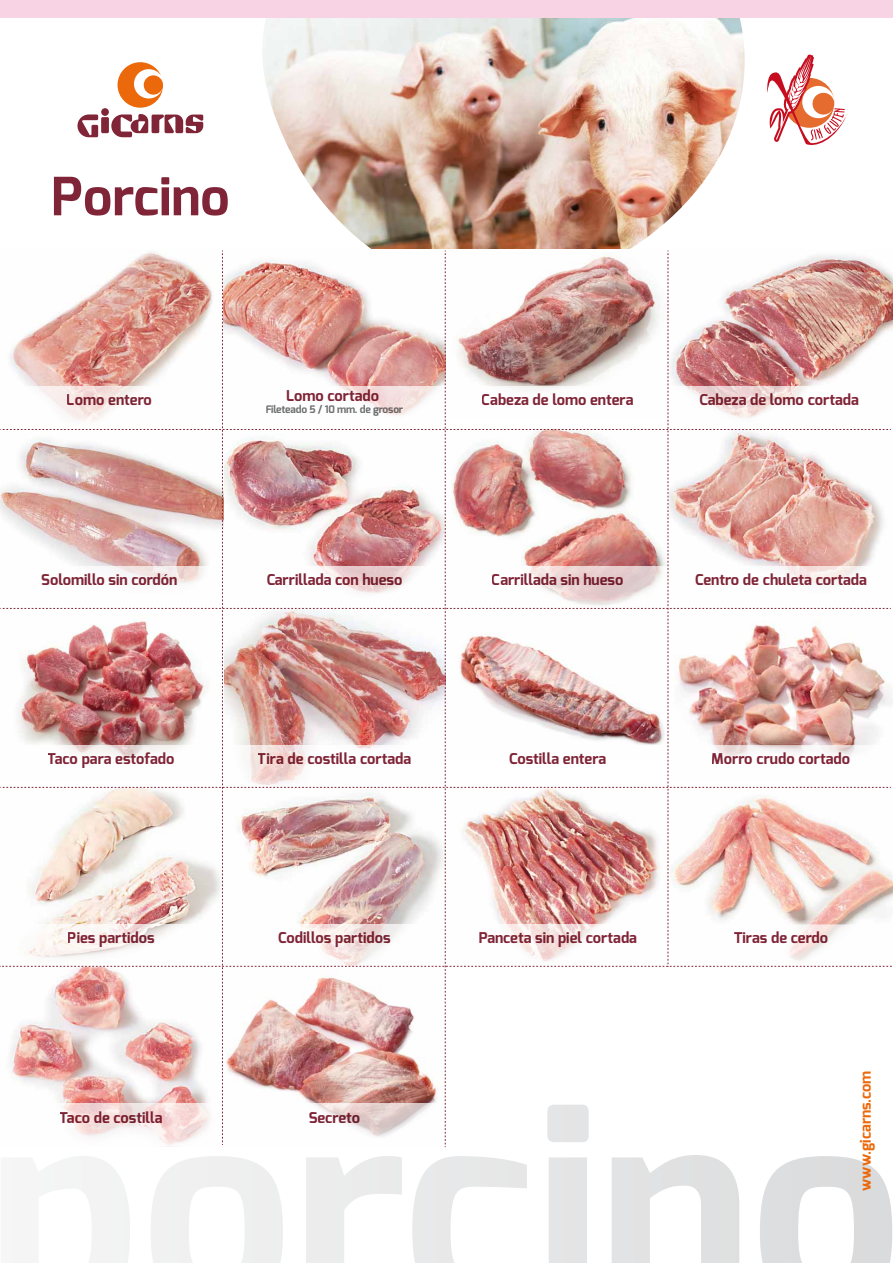
<style>
.page{position:relative;width:893px;height:1263px;background:#fff}
.page>*{position:absolute;margin:0;border:0;box-sizing:border-box;transform-origin:0 0}
.t1{font:700 52.65px "Exo";color:#802537}
.t2{font:700 14.85px "Exo";color:#802537}
.t3{font:700 14.85px "Exo";color:#eb690b}
.t4{font:700 10.35px "Exo";letter-spacing:-.02em;color:#707172}
</style>
<div class="page">
<svg style="left:40px;top:1147px;width:852px;height:116px"></svg>
<img style="left:262px;top:18px;width:483px;height:231px">
<div style="left:0;top:0;width:893px;height:18px;background:#f8d3e3"></div>
<img style="left:0;top:251px;width:892px;height:896px">
<svg style="left:77px;top:62px;width:126px;height:75px"></svg>
<svg style="left:767px;top:54px;width:81px;height:91px"></svg>
<h1 class="t1" style="left:51px;top:163px;width:180px">Porcino</h1>
<p class="t2" style="left:67px;top:391px;width:87px">Lomo entero</p>
<p class="t2" style="left:286px;top:386px;width:95px">Lomo cortado</p>
<p class="t4" style="left:266px;top:403px;width:139px">Fileteado 5 / 10 mm. de grosor</p>
<p class="t2" style="left:482px;top:391px;width:153px">Cabeza de lomo entera</p>
<p class="t2" style="left:699px;top:391px;width:161px">Cabeza de lomo cortada</p>
<p class="t2" style="left:41px;top:570px;width:138px">Solomillo sin cordón</p>
<p class="t2" style="left:48px;top:749px;width:128px">Taco para estofado</p>
<p class="t2" style="left:266px;top:570px;width:138px">Carrillada con hueso</p>
<p class="t2" style="left:492px;top:570px;width:133px">Carrillada sin hueso</p>
<p class="t2" style="left:695px;top:570px;width:173px">Centro de chuleta cortada</p>
<p class="t2" style="left:258px;top:749px;width:155px">Tira de costilla cortada</p>
<p class="t2" style="left:509px;top:749px;width:99px">Costilla entera</p>
<p class="t2" style="left:712px;top:749px;width:140px">Morro crudo cortado</p>
<p class="t2" style="left:68px;top:928px;width:88px">Pies partidos</p>
<p class="t2" style="left:278px;top:928px;width:114px">Codillos partidos</p>
<p class="t2" style="left:478px;top:928px;width:160px">Panceta sin piel cortada</p>
<p class="t2" style="left:734px;top:928px;width:96px">Tiras de cerdo</p>
<p class="t2" style="left:60px;top:1108px;width:104px">Taco de costilla</p>
<p class="t2" style="left:309px;top:1108px;width:53px">Secreto</p>
<p class="t3" style="left:856px;top:1191px;width:122px;rotate:-90deg">www.gicarns.com</p>
</div>
